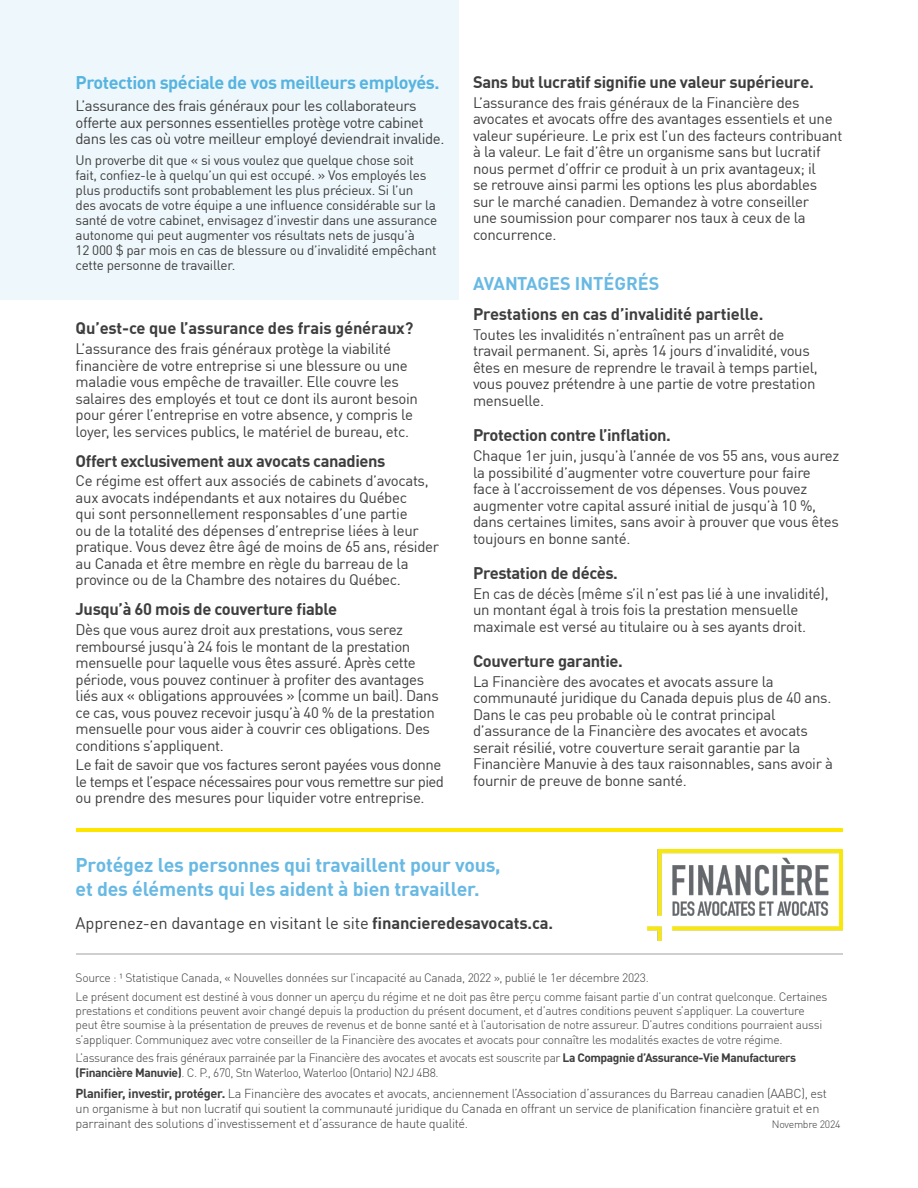
<style>
.page{position:relative;width:918px;height:1188px;background:#fff}
.page>*{position:absolute;margin:0;border:0;box-sizing:border-box;transform-origin:0 0}
.Body{font:700 19.5px "DINOT";letter-spacing:-.01em;color:#68b9e3}
.Heading_4_-_Blue{font:700 18px "DINOT";letter-spacing:-.025em;color:#56b4e0}
.Body-2{font:700 18px "DINOT";color:#68b9e3}
.Body-3{font:700 16.5px "DINOT";letter-spacing:-.02em;color:#3e3e3f}
.Body-4{font:16.5px "DINOT";letter-spacing:-.01em;color:#3e3e3f}
.Body-5{font:15px/16.5px "DINOT";letter-spacing:-.02em;color:#3e3e3f}
.Body-6{font:13.5px/15px "DINOT";letter-spacing:-.02em;color:#3e3e3f}
.Body-7{font:300 12.75px/15px "DINOT";letter-spacing:-.025em;color:#3e3e3f}
.Body-8{font:300 12px/14.2px "DINOT";letter-spacing:-.025em;color:#3e3e3f}
.Body-9{font:300 10.5px "DINOT";letter-spacing:-.025em;color:#3e3e3f}
.s1{font-weight:700}
</style>
<div class="page">
<div style="left:0;top:0;width:459px;height:299px;background:#eef7fb"></div>
<hr style="left:76px;top:828px;width:766px;height:3px;background:#ffe601">
<hr style="left:76px;top:953px;width:766px;height:1px;background:#cecfd1">
<img style="left:648px;top:850px;width:194px;height:91px">
<p class="Heading_4_-_Blue" style="left:76px;top:69px;width:365px">Protection spéciale de vos meilleurs employés.</p>
<p class="Body-5" style="left:76px;top:96px;width:370px">L’assurance des frais généraux pour les collaborateurs offerte aux personnes essentielles protège votre cabinet dans les cas où votre meilleur employé deviendrait invalide.</p>
<p class="Body-6" style="left:76px;top:152px;width:363px">Un proverbe dit que « si vous voulez que quelque chose soit fait, confiez-le à quelqu’un qui est occupé. » Vos employés les plus productifs sont probablement les plus précieux. Si l’un des avocats de votre équipe a une influence considérable sur la santé de votre cabinet, envisagez d’investir dans une assurance autonome qui peut augmenter vos résultats nets de jusqu’à<br>12 000 $ par mois en cas de blessure ou d’invalidité empêchant cette personne de travailler.</p>
<p class="Body-3" style="left:76px;top:316px;width:339px">Qu’est-ce que l’assurance des frais généraux?</p>
<p class="Body-5" style="left:76px;top:339px;width:344px">L’assurance des frais généraux protège la viabilité financière de votre entreprise si une blessure ou une maladie vous empêche de travailler. Elle couvre les salaires des employés et tout ce dont ils auront besoin pour gérer l’entreprise en votre absence, y compris le loyer, les services publics, le matériel de bureau, etc.</p>
<p class="Body-3" style="left:76px;top:448px;width:311px">Offert exclusivement aux avocats canadiens</p>
<p class="Body-5" style="left:76px;top:471px;width:365px">Ce régime est offert aux associés de cabinets d’avocats, aux avocats indépendants et aux notaires du Québec<br>qui sont personnellement responsables d’une partie<br>ou de la totalité des dépenses d’entreprise liées à leur pratique. Vous devez être âgé de moins de 65 ans, résider au Canada et être membre en règle du barreau de la province ou de la Chambre des notaires du Québec.</p>
<p class="Body-3" style="left:76px;top:596px;width:263px">Jusqu’à 60 mois de couverture fiable</p>
<p class="Body-5" style="left:76px;top:620px;width:365px">Dès que vous aurez droit aux prestations, vous serez remboursé jusqu’à 24 fois le montant de la prestation mensuelle pour laquelle vous êtes assuré. Après cette période, vous pouvez continuer à profiter des avantages liés aux « obligations approuvées » (comme un bail). Dans ce cas, vous pouvez recevoir jusqu’à 40 % de la prestation mensuelle pour vous aider à couvrir ces obligations. Des conditions s’appliquent.</p>
<p class="Body-5" style="left:76px;top:755px;width:370px">Le fait de savoir que vos factures seront payées vous donne le temps et l’espace nécessaires pour vous remettre sur pied ou prendre des mesures pour liquider votre entreprise.</p>
<p class="Body-3" style="left:473px;top:69px;width:342px">Sans but lucratif signifie une valeur supérieure.</p>
<p class="Body-5" style="left:473px;top:93px;width:371px">L’assurance des frais généraux de la Financière des avocates et avocats offre des avantages essentiels et une valeur supérieure. Le prix est l’un des facteurs contribuant à la valeur. Le fait d’être un organisme sans but lucratif nous permet d’offrir ce produit à un prix avantageux; il<br>se retrouve ainsi parmi les options les plus abordables sur le marché canadien. Demandez à votre conseiller<br>une soumission pour comparer nos taux à ceux de la concurrence.</p>
<p class="Body-2" style="left:473px;top:270px;width:188px">AVANTAGES INTÉGRÉS</p>
<p class="Body-3" style="left:473px;top:301px;width:292px">Prestations en cas d’invalidité partielle.</p>
<p class="Body-5" style="left:473px;top:325px;width:346px">Toutes les invalidités n’entraînent pas un arrêt de travail permanent. Si, après 14 jours d’invalidité, vous êtes en mesure de reprendre le travail à temps partiel, vous pouvez prétendre à une partie de votre prestation mensuelle.</p>
<p class="Body-3" style="left:473px;top:422px;width:199px">Protection contre l’inflation.</p>
<p class="Body-5" style="left:473px;top:446px;width:368px">Chaque 1er juin, jusqu’à l’année de vos 55 ans, vous aurez la possibilité d’augmenter votre couverture pour faire face à l’accroissement de vos dépenses. Vous pouvez augmenter votre capital assuré initial de jusqu’à 10 %, dans certaines limites, sans avoir à prouver que vous êtes toujours en bonne santé.</p>
<p class="Body-3" style="left:473px;top:560px;width:146px">Prestation de décès.</p>
<p class="Body-5" style="left:473px;top:584px;width:357px">En cas de décès (même s’il n’est pas lié à une invalidité), un montant égal à trois fois la prestation mensuelle maximale est versé au titulaire ou à ses ayants droit.</p>
<p class="Body-3" style="left:473px;top:648px;width:151px">Couverture garantie.</p>
<p class="Body-5" style="left:473px;top:673px;width:362px">La Financière des avocates et avocats assure la communauté juridique du Canada depuis plus de 40 ans.<br>Dans le cas peu probable où le contrat principal d’assurance de la Financière des avocates et avocats serait résilié, votre couverture serait garantie par la Financière Manuvie à des taux raisonnables, sans avoir à fournir de preuve de bonne santé.</p>
<p class="Body" style="left:76px;top:850px;width:427px">Protégez les personnes qui travaillent pour vous,</p>
<p class="Body" style="left:76px;top:874px;width:406px">et des éléments qui les aident à bien travailler.</p>
<p class="Body-4" style="left:76px;top:910px;width:479px">Apprenez-en davantage en visitant le site <span class="s1">financieredesavocats.ca.</span></p>
<p class="Body-8" style="left:76px;top:970px;width:575px">Source : 1 Statistique Canada, « Nouvelles données sur l’incapacité au Canada, 2022 », publié le 1er décembre 2023.</p>
<p class="Body-8" style="left:76px;top:988px;width:753px">Le présent document est destiné à vous donner un aperçu du régime et ne doit pas être perçu comme faisant partie d’un contrat quelconque. Certaines prestations et conditions peuvent avoir changé depuis la production du présent document, et d’autres conditions peuvent s’appliquer. La couverture peut être soumise à la présentation de preuves de revenus et de bonne santé et à l’autorisation de notre assureur. D’autres conditions pourraient aussi s’appliquer. Communiquez avec votre conseiller de la Financière des avocates et avocats pour connaître les modalités exactes de votre régime.</p>
<p class="Body-8" style="left:76px;top:1050px;width:722px">L’assurance des frais généraux parrainée par la Financière des avocates et avocats est souscrite par <span class="s1">La Compagnie d’Assurance-Vie Manufacturers (Financière Manuvie)</span>. C. P., 670, Stn Waterloo, Waterloo (Ontario) N2J 4B8.</p>
<p class="Body-7" style="left:76px;top:1085px;width:753px"><span class="s1">Planifier, investir, protéger.</span> La Financière des avocates et avocats, anciennement l’Association d’assurances du Barreau canadien (AABC), est un organisme à but non lucratif qui soutient la communauté juridique du Canada en offrant un service de planification financière gratuit et en parrainant des solutions d’investissement et d’assurance de haute qualité.</p>
<p class="Body-9" style="left:772px;top:1117px;width:70px">Novembre 2024</p>
</div>
